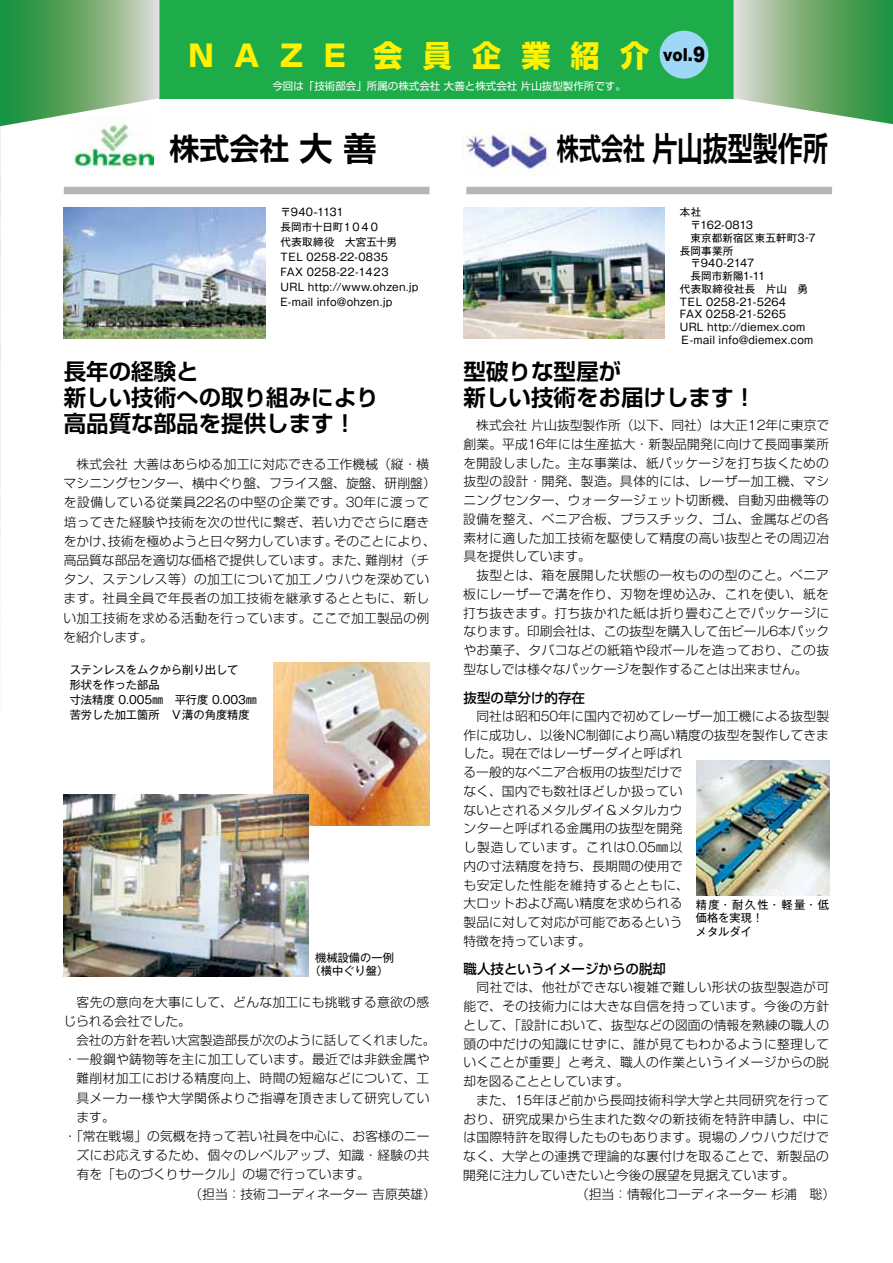
<style>
.page{position:relative;width:893px;height:1263px;background:#fff}
.page>*{position:absolute;margin:0;border:0;box-sizing:border-box;transform-origin:0 0}
.t1{font:700 33px "Shin Go Pro De";color:#000;scale:.76 1}
.t2{font:700 30px "Shin Go Pro De";color:#000}
.t3{font:800 29.85px "Shin Go Pro";letter-spacing:.7em;color:#fff100}
.t4{font:700 22.5px/26.4px "Shin Go Pro De";color:#000}
.t5{font:500 13.5px "Shin Go Pro";color:#000}
.t6{font:300 12.75px/18.8px "Shin Go Pro";letter-spacing:.01em;color:#000}
.t7{font:300 12.75px "Shin Go Pro";letter-spacing:.03em;color:#000}
.t8{font:11.25px/15px "Gothic MB101 Pro";color:#000}
.t9{font:10.5px/12.8px "Gothic MB101 Pro";letter-spacing:.02em;color:#000}
.t10{font:10.5px "Shin Go Pro";color:#fff}
.s1{font-family:"Arial";font-weight:900;font-size:21.15px;color:#000}
.s2{font-size:33px}
.s3{font-size:30px}
.s4{font-family:"Gothic MB101 Pro"}
</style>
<div class="page">
<img style="left:0;top:126px;width:1px;height:423px">
<img style="left:73px;top:126px;width:80px;height:42px">
<img style="left:463px;top:125px;width:86px;height:52px">
<div style="left:159px;top:0;width:574px;height:98px;background:#1eac4b"></div>
<svg style="left:0;top:0;width:159px;height:126px"></svg>
<svg style="left:733px;top:0;width:160px;height:124px"></svg>
<div style="left:660px;top:31px;width:48px;height:48px;background:#9fd8f7;border-radius:50%"></div>
<div style="left:64px;top:187px;width:365px;height:7px;background:#b5b6b6"></div>
<div style="left:466px;top:187px;width:366px;height:7px;background:#b5b6b6"></div>
<img style="left:64px;top:207px;width:201px;height:132px">
<img style="left:463px;top:207px;width:202px;height:132px">
<img style="left:274px;top:662px;width:155px;height:164px">
<img style="left:64px;top:795px;width:245px;height:182px">
<img style="left:696px;top:760px;width:133px;height:135px">
<h3 class="t3" style="left:188px;top:32px;width:518px">NAZE 会員企業紹介 <sup>vol.</sup><span class="s1">9</span></h3>
<p class="t10" style="left:272px;top:78px;width:355px">今回は「技術部会」所属の株式会社 大善と株式会社 片山抜型製作所です。</p>
<h2 class="t2" style="left:169px;top:124px;width:208px">株式会社 <span class="s2">大 善</span></h2>
<h1 class="t1" style="left:557px;top:121px;width:358px"><span class="s3">株式会社</span> 片山抜型製作所</h1>
<p class="t9" style="left:281px;top:203px;width:139px;line-height:15px">〒940-1131<br>長岡市十日町１０４０<br>代表取締役　大宮五十男<br>TEL 0258-22-0835<br>FAX 0258-22-1423<br>URL http://www.ohzen.jp<br>E-mail info@ohzen.jp</p>
<p class="t9" style="left:680px;top:204px;width:137px">本社<br>　〒162-0813<br>　東京都新宿区東五軒町3‐7長岡事業所<br>　〒940-2147<br>　長岡市新陽1-11<br>代表取締役社長　片山　勇<br>TEL 0258-21-5264<br>FAX 0258-21-5265<br>URL http://diemex.com<br>Ｅ-mail info@diemex.com</p>
<h3 class="t4" style="left:64px;top:355px;width:316px">長年の経験と<br>新しい技術への取り組みにより高品質な部品を提供します！</h3>
<p class="t6" style="left:64px;top:453px;width:374px;line-height:19.2px;text-indent:13px">株式会社大善はあらゆる加工に対応できる工作機械（縦・横マシニングセンター、横中ぐり盤、フライス盤、旋盤、研削盤）を設備している従業員<span class="s4">22</span>名の中堅の企業です。<span class="s4">30</span>年に渡って培ってきた経験や技術を次の世代に繋ぎ、若い力でさらに磨きをかけ、技術を極めようと日々努力しています。そのことにより、高品質な部品を適切な価格で提供しています。また、難削材（チタン、ステンレス等）の加工について加工ノウハウを深めています。社員全員で年長者の加工技術を継承するとともに、新しい加工技術を求める活動を行っています。ここで加工製品の例を紹介します。</p>
<p class="t8" style="left:70px;top:660px;width:189px">ステンレスをムクから削り出して<br>形状を作った部品<br>寸法精度 0.005㎜　平行度 0.003㎜苦労した加工箇所　Ｖ溝の角度精度</p>
<p class="t8" style="left:310px;top:949px;width:86px;line-height:13.5px;text-align:center">機械設備の一例（横中ぐり盤）</p>
<p class="t6" style="left:63px;top:990px;width:367px;line-height:19.2px;text-indent:13px">客先の意向を大事にして、どんな加工にも挑戦する意欲の感じられる会社でした。</p>
<p class="t6" style="left:77px;top:1029px;width:360px">会社の方針を若い大宮製造部長が次のように話してくれました。</p>
<p class="t6" style="left:64px;top:1048px;width:367px">・一般鋼や鋳物等を主に加工しています。最近では非鉄金属や</p>
<p class="t7" style="left:76px;top:1068px;width:354px">難削材加工における精度向上、時間の短縮などについて、工</p>
<p class="t6" style="left:76px;top:1087px;width:355px">具メーカー様や大学関係よりご指導を頂きまして研究してい</p>
<p class="t6" style="left:77px;top:1106px;width:40px">ます。</p>
<p class="t6" style="left:64px;top:1125px;width:367px">・「常在戦場」の気概を持って若い社員を中心に、お客様のニー</p>
<p class="t7" style="left:77px;top:1145px;width:355px">ズにお応えするため、個々のレベルアップ、知識・経験の共</p>
<p class="t6" style="left:77px;top:1163px;width:295px">有を「ものづくりサークル」の場で行っています。</p>
<p class="t6" style="left:189px;top:1183px;width:248px">（担当：技術コーディネーター吉原英雄）</p>
<h3 class="t4" style="left:463px;top:355px;width:294px">型破りな型屋が<br>新しい技術をお届けします！</h3>
<p class="t6" style="left:463px;top:414px;width:367px;text-align:justify;text-indent:13px">株式会社片山抜型製作所（以下、同社）は大正<span class="s4">12</span>年に東京で創業。平成<span class="s4">16</span>年には生産拡大・新製品開発に向けて長岡事業所を開設しました。主な事業は、紙パッケージを打ち抜くための抜型の設計・開発、製造。具体的には、レーザー加工機、マシニングセンター、ウォータージェット切断機、自動刃曲機等の設備を整え、ベニア合板、プラスチック、ゴム、金属などの各素材に適した加工技術を駆使して精度の高い抜型とその周辺冶具を提供しています。</p>
<p class="t6" style="left:463px;top:564px;width:367px;text-align:justify;text-indent:13px">抜型とは、箱を展開した状態の一枚ものの型のこと。ベニア板にレーザーで溝を作り、刃物を埋め込み、これを使い、紙を打ち抜きます。打ち抜かれた紙は折り畳むことでパッケージになります。印刷会社は、この抜型を購入して缶ビール<span class="s4">6</span>本パックやお菓子、タバコなどの紙箱や段ボールを造っており、この抜型なしでは様々なパッケージを製作することは出来ません。</p>
<p class="t5" style="left:463px;top:686px;width:123px">抜型の草分け的存在</p>
<p class="t6" style="left:463px;top:705px;width:367px;text-indent:13px">同社は昭和<span class="s4">50</span>年に国内で初めてレーザー加工機による抜型製作に成功し、以後<span class="s4">NC</span>制御により高い精度の抜型を製作してきました。現在ではレーザーダイと呼ばれ<br>る一般的なベニア合板用の抜型だけで<br>なく、国内でも数社ほどしか扱ってい<br>ないとされるメタルダイ＆メタルカウ<br>ンターと呼ばれる金属用の抜型を開発<br>し製造しています。これは<span class="s4">0.05</span>㎜以<br>内の寸法精度を持ち、長期間の使用で<br>も安定した性能を維持するとともに、<br>大ロットおよび高い精度を求められる<br>製品に対して対応が可能であるという<br>特徴を持っています。</p>
<p class="t5" style="left:463px;top:958px;width:204px">職人技というイメージからの脱却</p>
<p class="t6" style="left:463px;top:977px;width:367px;text-align:justify;text-indent:13px">同社では、他社ができない複雑で難しい形状の抜型製造が可能で、その技術力には大きな自信を持っています。今後の方針として、「設計において、抜型などの図面の情報を熟練の職人の頭の中だけの知識にせずに、誰が見てもわかるように整理していくことが重要」と考え、職人の作業というイメージからの脱却を図ることとしています。</p>
<p class="t6" style="left:476px;top:1089px;width:354px">また、<span class="s4">15</span>年ほど前から長岡技術科学大学と共同研究を行って</p>
<p class="t6" style="left:463px;top:1108px;width:367px">おり、研究成果から生まれた数々の新技術を特許申請し、中に</p>
<p class="t6" style="left:463px;top:1127px;width:367px">は国際特許を取得したものもあります。現場のノウハウだけで</p>
<p class="t6" style="left:463px;top:1145px;width:367px">なく、大学との連携で理論的な裏付けを取ることで、新製品の</p>
<p class="t6" style="left:463px;top:1164px;width:333px">開発に注力していきたいと今後の展望を見据えています。</p>
<p class="t6" style="left:576px;top:1183px;width:261px">（担当：情報化コーディネーター杉浦 聡）</p>
<p class="t8" style="left:696px;top:896px;width:135px;line-height:13.5px">精度・耐久性・軽量・低価格を実現！<br>メタルダイ</p>
</div>
